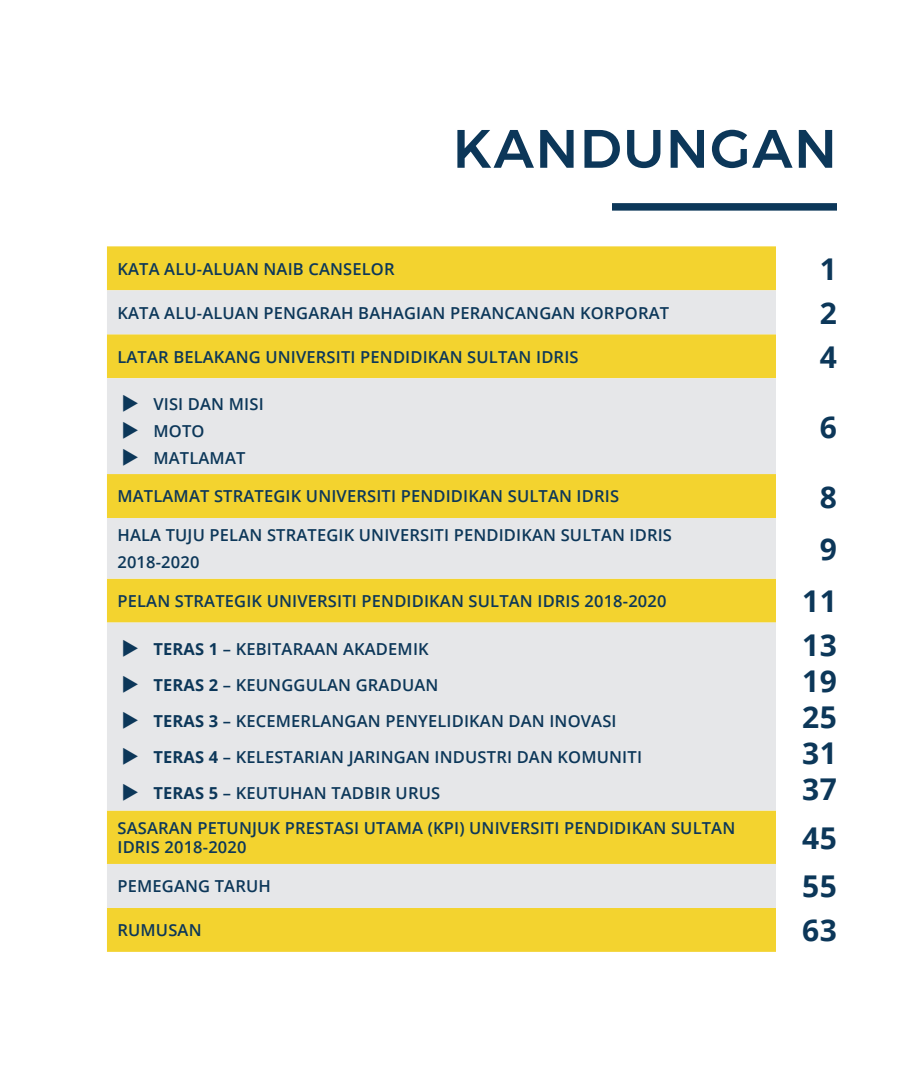
<style>
.page{position:relative;width:918px;height:1080px;background:#fff}
.page>*{position:absolute;margin:0;border:0;box-sizing:border-box;transform-origin:0 0}
.t1{font:500 54px "Montserrat";letter-spacing:.03em;color:#0c3759}
.t2{font:700 30px/36px "Open Sans";letter-spacing:.01em;color:#0c3759;text-align:justify}
.t3{font:600 16.5px/36px "Open Sans";letter-spacing:.01em;color:#0c3759}
.s1{font-weight:700}
</style>
<div class="page">
<div style="left:612px;top:203px;width:225px;height:8px;background:#0c3759"></div>
<div style="left:107px;top:246px;width:669px;height:706px;background:#f3d32f"></div>
<svg style="left:107px;top:290px;width:669px;height:618px;background:#e9e1b1"></svg>
<svg style="left:123px;top:394px;width:15px;height:17px"></svg>
<svg style="left:123px;top:421px;width:15px;height:17px"></svg>
<svg style="left:123px;top:448px;width:15px;height:17px"></svg>
<svg style="left:123px;top:640px;width:15px;height:17px"></svg>
<svg style="left:123px;top:676px;width:15px;height:17px"></svg>
<svg style="left:123px;top:712px;width:15px;height:17px"></svg>
<svg style="left:123px;top:748px;width:15px;height:17px"></svg>
<svg style="left:123px;top:784px;width:15px;height:17px"></svg>
<h1 class="t1" style="left:453px;top:105px;width:386px">KANDUNGAN</h1>
<p class="t3" style="left:117px;top:250px;width:279px">KATA ALU-ALUAN NAIB CANSELOR</p>
<h2 class="t2" style="left:820px;top:250px;width:19px">1</h2>
<p class="t3" style="left:117px;top:294px;width:553px">KATA ALU-ALUAN PENGARAH BAHAGIAN PERANCANGAN KORPORAT</p>
<h2 class="t2" style="left:820px;top:294px;width:19px">2</h2>
<p class="t3" style="left:117px;top:338px;width:463px">LATAR BELAKANG UNIVERSITI PENDIDIKAN SULTAN IDRIS</p>
<h2 class="t2" style="left:820px;top:338px;width:19px">4</h2>
<p class="t3" style="left:153px;top:390px;width:112px;line-height:27px">VISI DAN MISI<br>MOTO<br>MATLAMAT</p>
<h2 class="t2" style="left:820px;top:408px;width:19px">6</h2>
<p class="t3" style="left:117px;top:478px;width:503px">MATLAMAT STRATEGIK UNIVERSITI PENDIDIKAN SULTAN IDRIS</p>
<h2 class="t2" style="left:820px;top:478px;width:19px">8</h2>
<p class="t3" style="left:117px;top:521px;width:556px;line-height:27px">HALA TUJU PELAN STRATEGIK UNIVERSITI PENDIDIKAN SULTAN IDRIS<br>2018-2020</p>
<h2 class="t2" style="left:820px;top:530px;width:19px">9</h2>
<p class="t3" style="left:117px;top:583px;width:551px">PELAN STRATEGIK UNIVERSITI PENDIDIKAN SULTAN IDRIS 2018-2020</p>
<h2 class="t2" style="left:802px;top:582px;width:36px">11</h2>
<p class="t3" style="left:153px;top:631px;width:490px"><span class="s1">TERAS 1</span> – KEBITARAAN AKADEMIK<br><span class="s1">TERAS 2</span> – KEUNGGULAN GRADUAN<br><span class="s1">TERAS 3</span> – KECEMERLANGAN PENYELIDIKAN DAN INOVASI <span class="s1">TERAS 4</span> – KELESTARIAN JARINGAN INDUSTRI DAN KOMUNITI <span class="s1">TERAS 5</span> – KEUTUHAN TADBIR URUS</p>
<h2 class="t2" style="left:802px;top:626px;width:36px">13<br>19<br>25<br>31<br>37</h2>
<p class="t3" style="left:117px;top:817px;width:619px;line-height:19.8px">SASARAN PETUNJUK PRESTASI UTAMA (KPI) UNIVERSITI PENDIDIKAN SULTAN<br>IDRIS 2018-2020</p>
<h2 class="t2" style="left:802px;top:819px;width:36px">45</h2>
<p class="t3" style="left:117px;top:868px;width:155px">PEMEGANG TARUH</p>
<h2 class="t2" style="left:802px;top:868px;width:36px">55</h2>
<p class="t3" style="left:117px;top:912px;width:86px">RUMUSAN</p>
<h2 class="t2" style="left:802px;top:912px;width:36px">63</h2>
</div>
